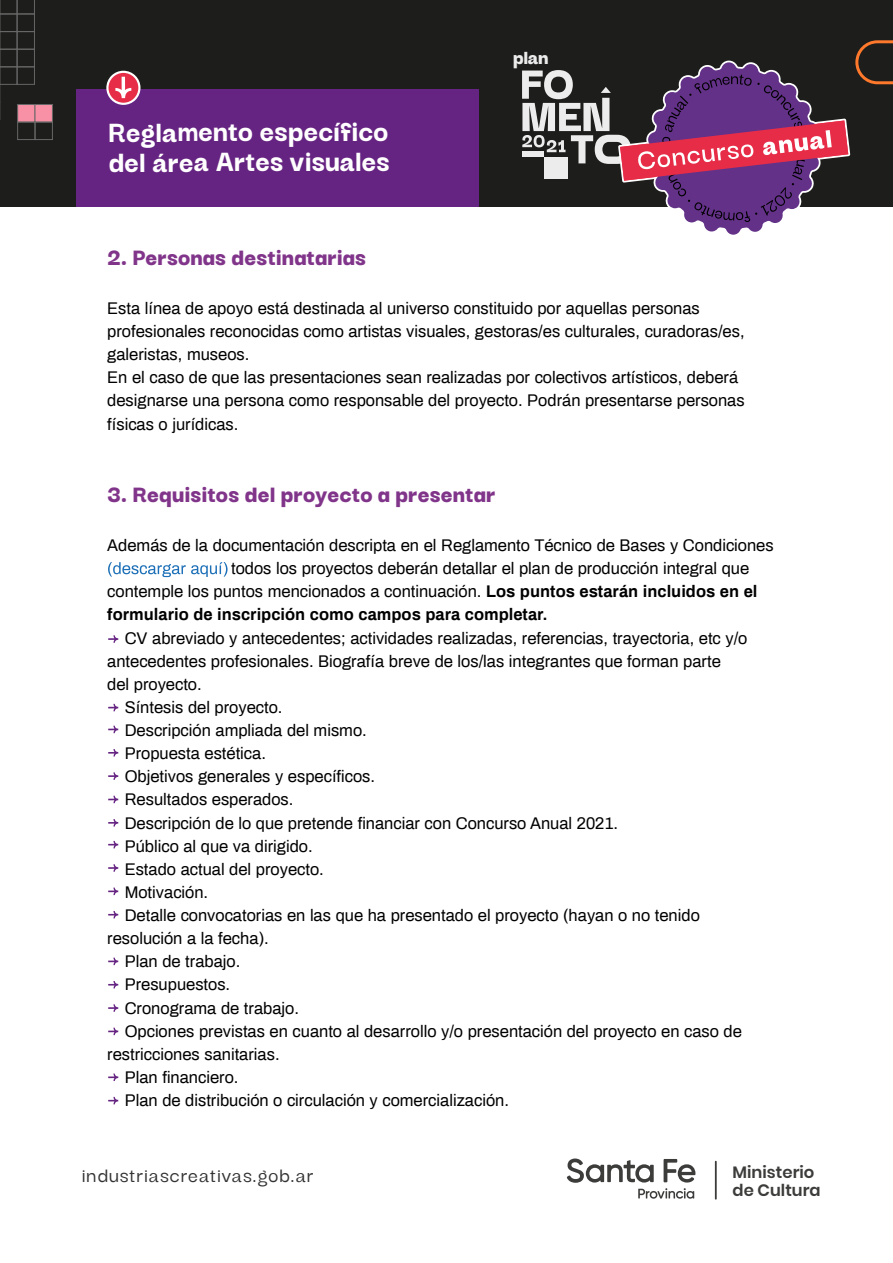
<style>
.page{position:relative;width:893px;height:1263px;background:#fff}
.page>*{position:absolute;margin:0;border:0;box-sizing:border-box;transform-origin:0 0}
.t1{font:800 31.5px/30.2px "Darker Grotesque";letter-spacing:-.005em;color:#fff}
.t2{font:900 25.5px "Darker Grotesque";color:#81358a}
.t3{font:500 22.05px "Darker Grotesque";letter-spacing:.04em;color:#333}
.t4{font:900 21.6px "Darker Grotesque";color:#ececec}
.t5{font:16.5px/23.1px "Archivo";color:#000}
.t6{font:700 16.5px "Archivo";color:#000}
.t7{font:600 16.5px/18px "Poppins";letter-spacing:-.005em;color:#3c3c3b}
.s1{font-weight:700}
</style>
<div class="page">
<svg style="left:567px;top:1158px;width:128px;height:41px"></svg>
<hr style="left:715px;top:1161px;width:2px;height:38px;background:#3c3c3b">
<svg style="left:108px;top:704px;width:10px;height:7px"></svg>
<svg style="left:108px;top:635px;width:10px;height:8px"></svg>
<svg style="left:108px;top:726px;width:10px;height:7px"></svg>
<svg style="left:108px;top:749px;width:10px;height:7px"></svg>
<svg style="left:108px;top:772px;width:10px;height:8px"></svg>
<svg style="left:108px;top:796px;width:10px;height:7px"></svg>
<svg style="left:108px;top:819px;width:10px;height:7px"></svg>
<svg style="left:108px;top:841px;width:10px;height:7px"></svg>
<svg style="left:108px;top:864px;width:10px;height:8px"></svg>
<svg style="left:108px;top:887px;width:10px;height:8px"></svg>
<svg style="left:108px;top:911px;width:10px;height:7px"></svg>
<svg style="left:108px;top:958px;width:10px;height:7px"></svg>
<svg style="left:108px;top:981px;width:10px;height:7px"></svg>
<svg style="left:108px;top:1004px;width:10px;height:8px"></svg>
<svg style="left:108px;top:1028px;width:10px;height:7px"></svg>
<svg style="left:108px;top:1073px;width:10px;height:8px"></svg>
<svg style="left:108px;top:1097px;width:10px;height:7px"></svg>
<div style="left:0;top:0;width:893px;height:206px;background:#1d1d1b"></div>
<div style="left:17px;top:122px;width:18px;height:18px;border:1px solid #666"></div>
<svg style="left:17px;top:120px;width:18px;height:2px"></svg>
<div style="left:35px;top:122px;width:18px;height:18px;border:1px solid #666"></div>
<div style="left:35px;top:104px;width:18px;height:18px;background:#f891a5;border:1px solid #666"></div>
<svg style="left:0;top:0;width:35px;height:120px"></svg>
<svg style="left:522px;top:40px;width:371px;height:195px"></svg>
<div style="left:76px;top:89px;width:403px;height:118px;background:#662482"></div>
<svg style="left:106px;top:71px;width:35px;height:34px"></svg>
<svg style="left:108px;top:562px;width:120px;height:15px"></svg>
<h1 class="t1" style="left:108px;top:114px;width:283px">Reglamento específico del área Artes visuales</h1>
<h3 class="t4" style="left:513px;top:41px;width:37px">plan</h3>
<h2 class="t2" style="left:107px;top:238px;width:260px">2. Personas destinatarias</h2>
<p class="t5" style="left:107px;top:296px;width:639px">Esta línea de apoyo está destinada al universo constituido por aquellas personas profesionales reconocidas como artistas visuales, gestoras/es culturales, curadoras/es, galeristas, museos.<br>En el caso de que las presentaciones sean realizadas por colectivos artísticos, deberá designarse una persona como responsable del proyecto. Podrán presentarse personas físicas o jurídicas.</p>
<h2 class="t2" style="left:107px;top:475px;width:390px">3. Requisitos del proyecto a presentar</h2>
<p class="t5" style="left:107px;top:533px;width:668px">Además de la documentación descripta en el Reglamento Técnico de Bases y Condiciones</p>
<p class="t5" style="left:231px;top:556px;width:520px">todos los proyectos deberán detallar el plan de producción integral que</p>
<p class="t5" style="left:107px;top:579px;width:652px">contemple los puntos mencionados a continuación. <span class="s1">Los puntos estarán incluidos en el</span></p>
<p class="t6" style="left:107px;top:603px;width:442px">formulario de inscripción como campos para completar.</p>
<p class="t5" style="left:125px;top:626px;width:624px">CV abreviado y antecedentes; actividades realizadas, referencias, trayectoria, etc y/o</p>
<p class="t5" style="left:107px;top:649px;width:615px">antecedentes profesionales. Biografía breve de los/las integrantes que forman parte</p>
<p class="t5" style="left:107px;top:672px;width:96px">del proyecto.</p>
<p class="t5" style="left:125px;top:695px;width:159px">Síntesis del proyecto.</p>
<p class="t5" style="left:125px;top:718px;width:244px">Descripción ampliada del mismo.</p>
<p class="t5" style="left:125px;top:741px;width:143px">Propuesta estética.</p>
<p class="t5" style="left:125px;top:764px;width:252px">Objetivos generales y específicos.</p>
<p class="t5" style="left:125px;top:787px;width:170px">Resultados esperados.</p>
<p class="t5" style="left:125px;top:810px;width:495px">Descripción de lo que pretende financiar con Concurso Anual 2021.</p>
<p class="t5" style="left:125px;top:834px;width:190px">Público al que va dirigido.</p>
<p class="t5" style="left:125px;top:857px;width:201px">Estado actual del proyecto.</p>
<p class="t5" style="left:125px;top:880px;width:85px">Motivación.</p>
<p class="t5" style="left:125px;top:903px;width:577px">Detalle convocatorias en las que ha presentado el proyecto (hayan o no tenido</p>
<p class="t5" style="left:107px;top:926px;width:163px">resolución a la fecha).</p>
<p class="t5" style="left:125px;top:949px;width:117px">Plan de trabajo.</p>
<p class="t5" style="left:125px;top:972px;width:107px">Presupuestos.</p>
<p class="t5" style="left:125px;top:995px;width:176px">Cronograma de trabajo.</p>
<p class="t5" style="left:125px;top:1018px;width:619px">Opciones previstas en cuanto al desarrollo y/o presentación del proyecto en caso de</p>
<p class="t5" style="left:107px;top:1042px;width:174px">restricciones sanitarias.</p>
<p class="t5" style="left:125px;top:1065px;width:115px">Plan financiero.</p>
<p class="t5" style="left:125px;top:1088px;width:386px">Plan de distribución o circulación y comercialización.</p>
<h3 class="t3" style="left:82px;top:1158px;width:233px">industriascreativas.gob.ar</h3>
<p class="t7" style="left:732px;top:1163px;width:90px">Ministerio de Cultura</p>
</div>
